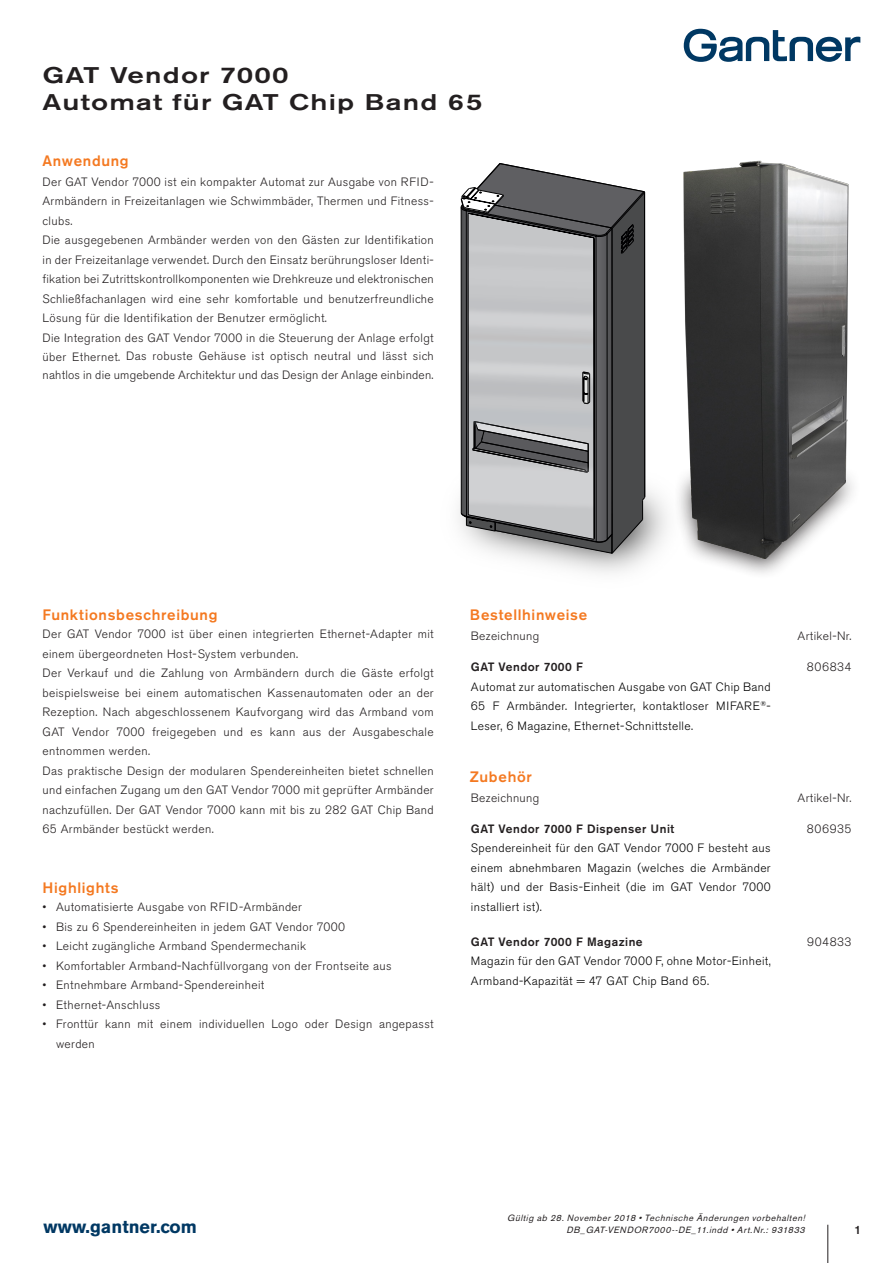
<style>
.page{position:relative;width:893px;height:1263px;background:#fff}
.page>*{position:absolute;margin:0;border:0;box-sizing:border-box;transform-origin:0 0}
.t1{font:500 22.5px "Akzidenz Grotesk BE";letter-spacing:.04em;color:#231f20;scale:1.3 1}
.t2{font:700 18px "Akzidenz Grotesk BE";color:#003863}
.t3{font:500 15px "Akzidenz Grotesk BE";letter-spacing:.045em;color:#f47921}
.t4{font:300 12px/19.5px "Akzidenz Grotesk BE";letter-spacing:.03em;color:#231f20;text-align:justify}
.t5{font:300 12px/19.5px "Akzidenz Grotesk BE";letter-spacing:.03em;color:#000;text-align:justify}
.t6{font:500 12px "Akzidenz Grotesk BE";letter-spacing:.04em;color:#231f20}
.t7{font:italic 9px "Akzidenz Grotesk BE";color:#231f20}
</style>
<div class="page">
<hr style="left:827px;top:1225px;width:1px;height:38px;background:#231f20">
<div style="left:673px;top:466px;width:189px;height:114px;background:#231f20;opacity:.85"></div>
<img style="left:683px;top:160px;width:179px;height:398px">
<img style="left:459px;top:438px;width:241px;height:142px">
<svg style="left:613px;top:185px;width:32px;height:369px;background:#4e4f50"></svg>
<svg style="left:461px;top:163px;width:152px;height:391px;background:#9d9ea0"></svg>
<svg style="left:684px;top:29px;width:176px;height:33px"></svg>
<p class="t1" style="left:43px;top:61px;width:191px">GAT Vendor 7000</p>
<p class="t1" style="left:43px;top:88px;width:340px">Automat für GAT Chip Band 65</p>
<p class="t3" style="left:43px;top:152px;width:88px">Anwendung</p>
<p class="t4" style="left:43px;top:172px;width:393px">Der GAT Vendor 7000 ist ein kompakter Automat zur Ausgabe von RFID-Armbändern in Freizeitanlagen wie Schwimmbäder, Thermen und Fitness&shy;clubs.</p>
<p class="t4" style="left:43px;top:231px;width:393px">Die ausgegebenen Armbänder werden von den Gästen zur Identifikation in der Freizeitanlage verwendet. Durch den Einsatz berührungsloser Identi&shy;fikation bei Zutrittskontrollkomponenten wie Drehkreuze und elektronischen Schließfachanlagen wird eine sehr komfortable und benutzerfreundliche Lösung für die Identifikation der Benutzer ermöglicht.</p>
<p class="t4" style="left:43px;top:329px;width:393px;line-height:18px">Die Integration des GAT Vendor 7000 in die Steuerung der Anlage erfolgt über Ethernet. Das robuste Gehäuse ist optisch neutral und lässt sich</p>
<p class="t4" style="left:43px;top:366px;width:393px">nahtlos in die umgebende Architektur und das Design der Anlage einbinden.</p>
<p class="t3" style="left:43px;top:605px;width:176px">Funktionsbeschreibung</p>
<p class="t4" style="left:43px;top:624px;width:393px">Der GAT Vendor 7000 ist über einen integrierten Ethernet-Adapter mit einem übergeordneten Host-System verbunden.</p>
<p class="t4" style="left:43px;top:663px;width:393px">Der Verkauf und die Zahlung von Armbändern durch die Gäste erfolgt beispielsweise bei einem automatischen Kassenautomaten oder an der Rezeption. Nach abgeschlossenem Kaufvorgang wird das Armband vom GAT Vendor 7000 freigegeben und es kann aus der Ausgabeschale entnommen werden.</p>
<p class="t4" style="left:43px;top:761px;width:393px">Das praktische Design der modularen Spendereinheiten bietet schnellen und einfachen Zugang um den GAT Vendor 7000 mit geprüfter Armbänder nachzufüllen. Der GAT Vendor 7000 kann mit bis zu 282 GAT Chip Band 65 Armbänder bestückt werden.</p>
<p class="t3" style="left:43px;top:878px;width:78px">Highlights</p>
<p class="t4" style="left:43px;top:897px;width:261px">• Automatisierte Ausgabe von RFID-Armbänder</p>
<p class="t4" style="left:43px;top:917px;width:304px">• Bis zu 6 Spendereinheiten in jedem GAT Vendor 7000</p>
<p class="t4" style="left:43px;top:936px;width:265px">• Leicht zugängliche Armband Spendermechanik</p>
<p class="t4" style="left:43px;top:956px;width:351px">• Komfortabler Armband-Nachfüllvorgang von der Frontseite aus</p>
<p class="t4" style="left:43px;top:975px;width:223px">• Entnehmbare Armband-Spendereinheit</p>
<p class="t4" style="left:43px;top:995px;width:119px">• Ethernet-Anschluss</p>
<p class="t4" style="left:56px;top:1014px;width:379px;text-indent:-14px">• Fronttür kann mit einem individuellen Logo oder Design angepasst werden</p>
<p class="t3" style="left:470px;top:605px;width:119px">Bestellhinweise</p>
<p class="t4" style="left:471px;top:627px;width:70px">Bezeichnung</p>
<p class="t4" style="left:798px;top:627px;width:55px">Artikel-Nr.</p>
<p class="t6" style="left:471px;top:660px;width:113px">GAT Vendor 7000 F</p>
<p class="t5" style="left:471px;top:677px;width:301px">Automat zur automatischen Ausgabe von GAT Chip Band 65 F Armbänder. Integrierter, kontaktloser MIFARE<sup>®</sup>- Leser, 6 Magazine, Ethernet-Schnittstelle.</p>
<p class="t4" style="left:807px;top:657px;width:46px">806834</p>
<p class="t3" style="left:470px;top:767px;width:63px">Zubehör</p>
<p class="t4" style="left:471px;top:788px;width:70px">Bezeichnung</p>
<p class="t4" style="left:798px;top:788px;width:55px">Artikel-Nr.</p>
<p class="t6" style="left:471px;top:821px;width:205px">GAT Vendor 7000 F Dispenser Unit</p>
<p class="t5" style="left:471px;top:838px;width:301px">Spendereinheit für den GAT Vendor 7000 F besteht aus einem abnehmbaren Magazin (welches die Armbänder hält) und der Basis-Einheit (die im GAT Vendor 7000 installiert ist).</p>
<p class="t4" style="left:807px;top:819px;width:46px">806935</p>
<p class="t6" style="left:471px;top:934px;width:173px">GAT Vendor 7000 F Magazine</p>
<p class="t5" style="left:471px;top:952px;width:301px">Magazin für den GAT Vendor 7000 F, ohne Motor-Einheit,<br>Armband-Kapazität = 47 GAT Chip Band 65.</p>
<p class="t4" style="left:807px;top:932px;width:46px">904833</p>
<p class="t7" style="left:507px;top:1213px;width:302px">Gültig ab 28. November 2018 • Technische Änderungen vorbehalten!</p>
<p class="t7" style="left:566px;top:1225px;width:242px">DB_GAT-VENDOR7000--DE_11.indd • Art.Nr.: 931833</p>
<p class="t2" style="left:44px;top:1216px;width:155px">www.gantner.com</p>
<p class="t6" style="left:854px;top:1223px;width:8px">1</p>
</div>
